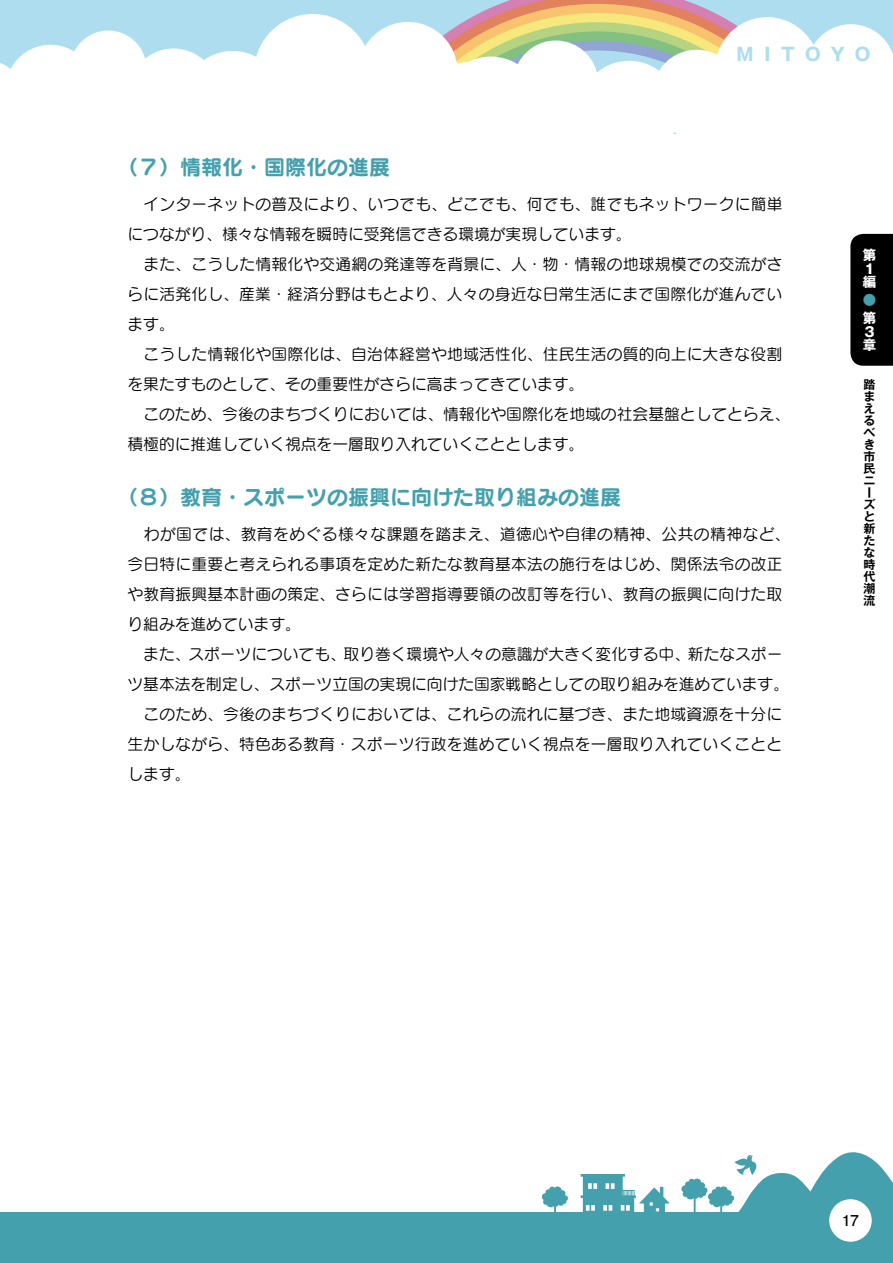
<style>
.page{position:relative;width:893px;height:1263px;background:#fff}
.page>*{position:absolute;margin:0;border:0;box-sizing:border-box;transform-origin:0 0}
.t1{font:21px "Seurat Pro B";color:#45a0ad}
.t2{font:700 18px "Gothic MB101 Pr 5";letter-spacing:.58em;color:#aeddf0}
.t3{font:15.75px/30px "Seurat Pro M";letter-spacing:.015em;color:#000}
.t4{font:700 15px "Futo Go B101 Pr 5";color:#000}
.t5{font:700 13.5px/13.5px "Gothic MB101 Pr 5";color:#fff}
.t6{font:700 13.5px "Gothic MB101 Pr 5";color:#45a0ad}
.t7{font:700 12px/12px "Gothic MB101 Pr 5 De";color:#000}
</style>
<div class="page">
<div style="left:0;top:1135px;width:893px;height:128px;background:#45a0ad"></div>
<div style="left:0;top:995px;width:893px;height:217px;background:#fff"></div>
<div style="left:0;top:0;width:893px;height:134px;background:#aeddf0"></div>
<svg style="left:486px;top:0;width:222px;height:10px;background:#dd9685"></svg>
<svg style="left:523px;top:10px;width:192px;height:13px;background:#f3cc77"></svg>
<svg style="left:523px;top:23px;width:126px;height:13px;background:#b9d47f"></svg>
<svg style="left:236px;top:10px;width:287px;height:124px"></svg>
<svg style="left:0;top:30px;width:236px;height:104px"></svg>
<svg style="left:407px;top:37px;width:242px;height:97px;background:#f2f5f0"></svg>
<svg style="left:649px;top:13px;width:244px;height:221px"></svg>
<svg style="left:541px;top:1186px;width:27px;height:26px"></svg>
<svg style="left:580px;top:1174px;width:90px;height:38px"></svg>
<svg style="left:681px;top:1152px;width:212px;height:81px"></svg>
<div style="left:850px;top:234px;width:43px;height:132px;background:#000"></div>
<div style="left:829px;top:1199px;width:43px;height:43px;background:#fff;border-radius:50%"></div>
<p class="t2" style="left:736px;top:40px;width:136px">MITOYO</p>
<h1 class="t1" style="left:117px;top:153px;width:275px">（７）情報化・国際化の進展</h1>
<p class="t3" style="left:128px;top:188px;width:664px">　インターネットの普及により、いつでも、どこでも、何でも、誰でもネットワークに簡単につながり、様々な情報を瞬時に受発信できる環境が実現しています。<br>　また、こうした情報化や交通網の発達等を背景に、人・物・情報の地球規模での交流がさらに活発化し、産業・経済分野はもとより、人々の身近な日常生活にまで国際化が進んでいます。<br>　こうした情報化や国際化は、自治体経営や地域活性化、住民生活の質的向上に大きな役割を果たすものとして、その重要性がさらに高まってきています。<br>　このため、今後のまちづくりにおいては、情報化や国際化を地域の社会基盤としてとらえ、積極的に推進していく視点を一層取り入れていくこととします。</p>
<h1 class="t1" style="left:117px;top:483px;width:505px">（８）教育・スポーツの振興に向けた取り組みの進展</h1>
<p class="t3" style="left:128px;top:518px;width:664px">　わが国では、教育をめぐる様々な課題を踏まえ、道徳心や自律の精神、公共の精神など、今日特に重要と考えられる事項を定めた新たな教育基本法の施行をはじめ、関係法令の改正や教育振興基本計画の策定、さらには学習指導要領の改訂等を行い、教育の振興に向けた取り組みを進めています。<br>　また、スポーツについても、取り巻く環境や人々の意識が大きく変化する中、新たなスポーツ基本法を制定し、スポーツ立国の実現に向けた国家戦略としての取り組みを進めています。　このため、今後のまちづくりにおいては、これらの流れに基づき、また地域資源を十分に生かしながら、特色ある教育・スポーツ行政を進めていく視点を一層取り入れていくこととします。</p>
<p class="t5" style="left:863px;top:247px;width:14px">第<br>１編</p>
<p class="t6" style="left:863px;top:289px;width:14px">●</p>
<p class="t5" style="left:863px;top:310px;width:14px">第<br>３章</p>
<p class="t7" style="left:864px;top:378px;width:13px">踏まえるべき市民ニーズと新たな時代潮流</p>
<p class="t4" style="left:842px;top:1208px;width:17px">17</p>
</div>
